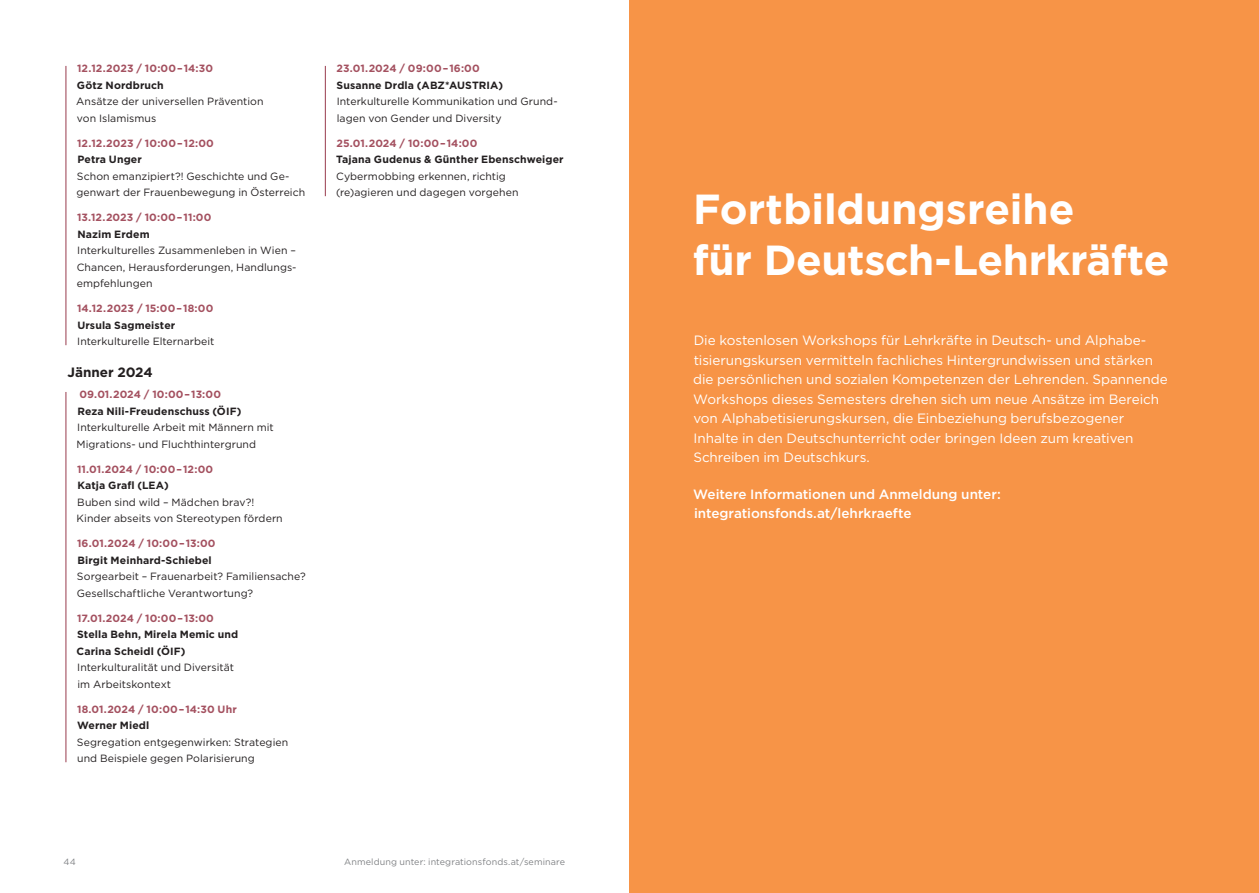
<style>
.page{position:relative;width:1259px;height:893px;background:#fff}
.page>*{position:absolute;margin:0;border:0;box-sizing:border-box;transform-origin:0 0}
.H1_farbe3{font:700 42px/50.4px "Gotham";letter-spacing:-.005em;color:#fff}
.Text_Vorspann{font:13.5px/19.5px "Gotham";letter-spacing:-.005em;color:#fff}
.Text{font:500 13.5px/19.5px "Gotham";color:#fff}
.Termin_Monat{font:700 13.5px "Gotham";letter-spacing:-.005em;color:#231f20}
.Termin_Text{font:10.5px/16.5px "Gotham";letter-spacing:.005em;color:#231f20}
.Termin_Datum{font:700 10.5px "Gotham";letter-spacing:.01em;color:#a45160}
.Termin_Name{font:700 10.5px/16.5px "Gotham";letter-spacing:.01em;color:#231f20}
.t1{font:9px "Gotham";letter-spacing:.01em;color:#808285}
</style>
<div class="page">
<div style="left:629px;top:0;width:630px;height:893px;background:#f79447"></div>
<hr style="left:65px;top:66px;width:1px;height:279px;background:#a45160">
<hr style="left:65px;top:392px;width:1px;height:370px;background:#a45160">
<hr style="left:325px;top:66px;width:1px;height:130px;background:#a45160">
<p class="Termin_Datum" style="left:77px;top:62px;width:137px">12.12.2023 / 10:00 – 14:30</p>
<p class="Termin_Name" style="left:77px;top:77px;width:88px">Götz Nordbruch</p>
<p class="Termin_Text" style="left:76px;top:93px;width:189px">Ansätze der universellen Prävention von -Islamismus</p>
<p class="Termin_Datum" style="left:77px;top:136px;width:138px">12.12.2023 / 10:00 – 12:00</p>
<p class="Termin_Name" style="left:77px;top:151px;width:66px">Petra Unger</p>
<p class="Termin_Text" style="left:76px;top:167px;width:230px">Schon emanzipiert?! Geschichte und Ge&shy;genwart der Frauenbewegung in Österreich</p>
<p class="Termin_Datum" style="left:77px;top:211px;width:136px">13.12.2023 / 10:00 – 11:00</p>
<p class="Termin_Name" style="left:77px;top:226px;width:74px">Nazim Erdem</p>
<p class="Termin_Text" style="left:77px;top:242px;width:221px;text-align:justify">Interkulturelles Zusammenleben in Wien – Chancen, Herausforderungen, Handlungs&shy;empfehlungen</p>
<p class="Termin_Datum" style="left:77px;top:302px;width:138px">14.12.2023 / 15:00 – 18:00</p>
<p class="Termin_Name" style="left:77px;top:317px;width:99px">Ursula Sagmeister</p>
<p class="Termin_Text" style="left:77px;top:333px;width:139px">Interkulturelle Elternarbeit</p>
<p class="Termin_Monat" style="left:68px;top:364px;width:87px">Jänner 2024</p>
<p class="Termin_Datum" style="left:80px;top:388px;width:143px">09.01.2024 / 10:00 – 13:00</p>
<p class="Termin_Name" style="left:77px;top:403px;width:165px">Reza Nili-Freudenschuss (ÖIF)</p>
<p class="Termin_Text" style="left:77px;top:419px;width:199px">Interkulturelle Arbeit mit Männern mit<br>Migrations- und Fluchthintergrund</p>
<p class="Termin_Datum" style="left:77px;top:462px;width:138px">11.01.2024 / 10:00 – 12:00</p>
<p class="Termin_Name" style="left:77px;top:477px;width:93px">Katja Grafl (LEA)</p>
<p class="Termin_Text" style="left:77px;top:494px;width:208px">Buben sind wild – Mädchen brav?!<br>Kinder abseits von Stereotypen fördern</p>
<p class="Termin_Datum" style="left:77px;top:537px;width:140px">16.01.2024 / 10:00 – 13:00</p>
<p class="Termin_Name" style="left:77px;top:552px;width:136px">Birgit Meinhard-Schiebel</p>
<p class="Termin_Text" style="left:77px;top:568px;width:230px">Sorgearbeit – Frauenarbeit? Familiensache?<br>Gesellschaftliche Verantwortung?</p>
<p class="Termin_Datum" style="left:77px;top:611px;width:138px">17.01.2024 / 10:00 – 13:00</p>
<p class="Termin_Name" style="left:77px;top:626px;width:163px">Stella Behn, Mirela Memic und<br>Carina Scheidl (ÖIF)</p>
<p class="Termin_Text" style="left:77px;top:659px;width:158px">Interkulturalität und Diversität im -Arbeitskontext</p>
<p class="Termin_Datum" style="left:77px;top:702px;width:161px">18.01.2024 / 10:00 – 14:30 Uhr</p>
<p class="Termin_Name" style="left:77px;top:717px;width:74px">Werner Miedl</p>
<p class="Termin_Text" style="left:77px;top:734px;width:213px">Segregation entgegenwirken: Strategien und Beispiele gegen Polarisierung</p>
<p class="Termin_Datum" style="left:336px;top:62px;width:145px">23.01.2024 / 09:00 – 16:00</p>
<p class="Termin_Name" style="left:337px;top:77px;width:168px">Susanne Drdla (ABZ*AUSTRIA)</p>
<p class="Termin_Text" style="left:337px;top:93px;width:222px">Interkulturelle Kommunikation und Grund&shy;lagen von Gender und Diversity</p>
<p class="Termin_Datum" style="left:336px;top:136px;width:142px">25.01.2024 / 10:00 – 14:00</p>
<p class="Termin_Name" style="left:336px;top:151px;width:229px">Tajana Gudenus &amp; Günther Ebenschweiger</p>
<p class="Termin_Text" style="left:336px;top:167px;width:184px">Cybermobbing erkennen, richtig (re)agieren und dagegen vorgehen</p>
<p class="t1" style="left:63px;top:856px;width:14px">44</p>
<p class="t1" style="left:344px;top:856px;width:222px">Anmeldung unter: integrationsfonds.at/seminare</p>
<p class="H1_farbe3" style="left:693px;top:184px;width:478px">Fortbildungsreihe<br>für Deutsch-Lehrkräfte</p>
<p class="Text_Vorspann" style="left:693px;top:330px;width:476px">Die kostenlosen Workshops für Lehrkräfte in Deutsch- und Alphabe&shy;tisierungskursen vermitteln fachliches Hintergrundwissen und stärken die persönlichen und sozialen Kompetenzen der Lehrenden. Spannende Workshops dieses Semesters drehen sich um neue Ansätze im Bereich von Alphabetisierungskursen, die Einbeziehung berufsbezogener Inhalte in den Deutschunterricht oder bringen Ideen zum kreativen Schreiben im Deutschkurs.</p>
<p class="Text" style="left:693px;top:484px;width:309px">Weitere Informationen und Anmeldung unter: integrationsfonds.at/lehrkraefte</p>
</div>
